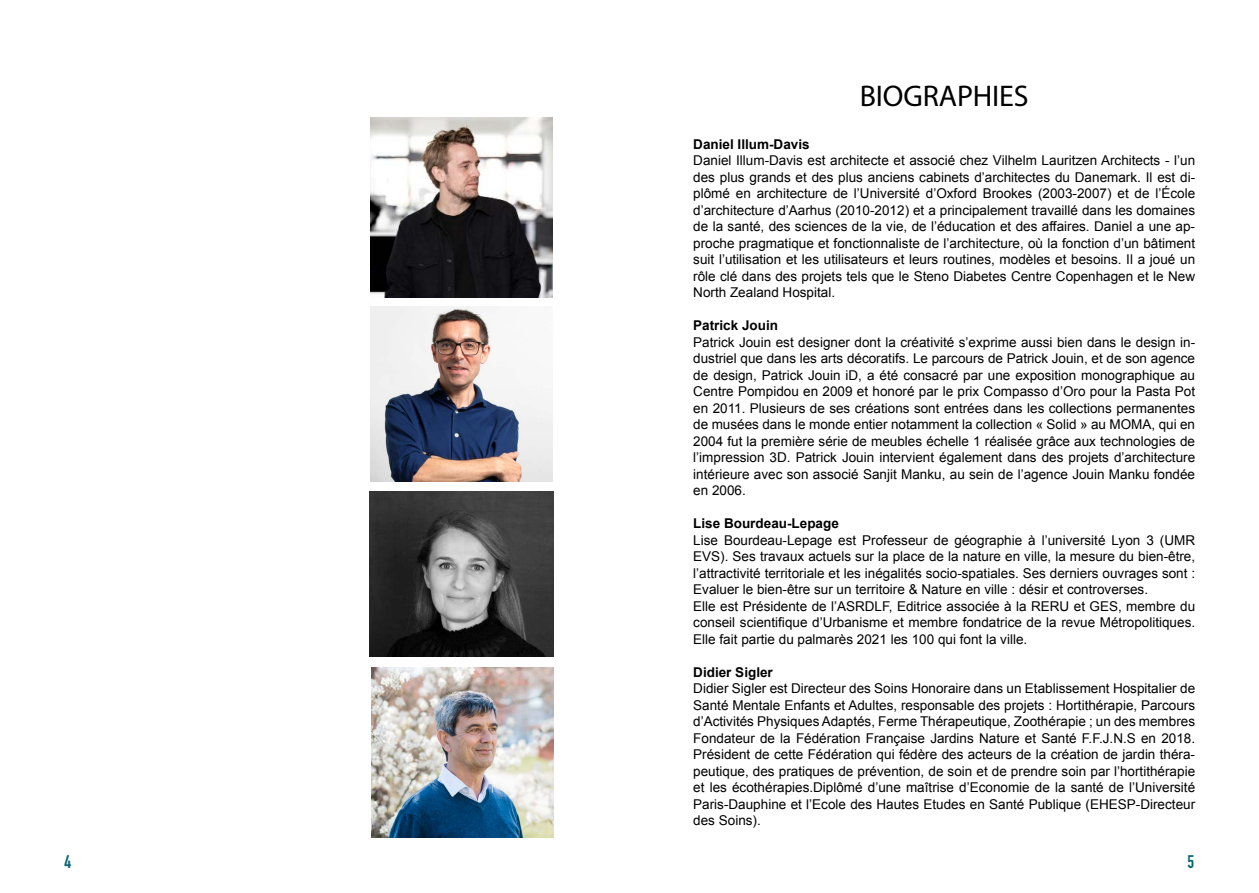
<style>
.page{position:relative;width:1259px;height:893px;background:#fff}
.page>*{position:absolute;margin:0;border:0;box-sizing:border-box;transform-origin:0 0}
.t1{font:30px "Myriad Pro";color:#000}
.t2{font:700 18px "DIN Condensed";color:#036671}
.t3{font:13.5px/16.5px "Arial";color:#000;text-align:justify}
.t4{font:700 13.5px "Arial";color:#000}
</style>
<div class="page">
<img style="left:370px;top:118px;width:182px;height:180px">
<img style="left:371px;top:667px;width:182px;height:171px">
<img style="left:370px;top:306px;width:183px;height:175px">
<img style="left:370px;top:491px;width:183px;height:165px">
<h1 class="t1" style="left:860px;top:77px;width:79px">BIOGRAPHIES</h1>
<p class="t4" style="left:693px;top:135px;width:118px">Daniel Illum-Davis</p>
<p class="t3" style="left:693px;top:152px;width:503px">Daniel Illum-Davis est architecte et associé chez Vilhelm Lauritzen Architects - l’un des plus grands et des plus anciens cabinets d’architectes du Danemark. Il est di&shy;plômé en architecture de l’Université d’Oxford Brookes (2003-2007) et de l’École d’architecture d’Aarhus (2010-2012) et a principalement travaillé dans les domaines de la santé, des sciences de la vie, de l’éducation et des affaires. Daniel a une ap&shy;proche pragmatique et fonctionnaliste de l’architecture, où la fonction d’un bâtiment suit l’utilisation et les utilisateurs et leurs routines, modèles et besoins. Il a joué un rôle clé dans des projets tels que le Steno Diabetes Centre Copenhagen et le New North Zealand Hospital.</p>
<p class="t4" style="left:693px;top:316px;width:86px">Patrick Jouin</p>
<p class="t3" style="left:693px;top:334px;width:503px">Patrick Jouin est designer dont la créativité s’exprime aussi bien dans le design in&shy;dustriel que dans les arts décoratifs. Le parcours de Patrick Jouin, et de son agence de design, Patrick Jouin iD, a été consacré par une exposition monographique au Centre Pompidou en 2009 et honoré par le prix Compasso d’Oro pour la Pasta Pot en 2011. Plusieurs de ses créations sont entrées dans les collections permanentes de musées dans le monde entier notamment la collection « Solid » au MOMA, qui en 2004 fut la première série de meubles échelle 1 réalisée grâce aux technologies de l’impression 3D. Patrick Jouin intervient également dans des projets d’architecture intérieure avec son associé Sanjit Manku, au sein de l’agence Jouin Manku fondée en 2006.</p>
<p class="t4" style="left:693px;top:514px;width:147px">Lise Bourdeau-Lepage</p>
<p class="t3" style="left:693px;top:532px;width:503px;text-align:left">Lise Bourdeau-Lepage est Professeur de géographie à l’université Lyon 3 (UMR EVS). Ses travaux actuels sur la place de la nature en ville, la mesure du bien-être, l’attractivité territoriale et les inégalités socio-spatiales. Ses derniers ouvrages sont :<br>Evaluer le bien-être sur un territoire &amp; Nature en ville : désir et controverses.<br>Elle est Présidente de l’ASRDLF, Editrice associée à la RERU et GES, membre du conseil scientifique d’Urbanisme et membre fondatrice de la revue Métropolitiques.<br>Elle fait partie du palmarès 2021 les 100 qui font la ville.</p>
<p class="t4" style="left:693px;top:663px;width:81px">Didier Sigler</p>
<p class="t3" style="left:693px;top:680px;width:503px">Didier Sigler est Directeur des Soins Honoraire dans un Etablissement Hospitalier de Santé Mentale Enfants et Adultes, responsable des projets : Hortithérapie, Parcours d’Activités Physiques Adaptés, Ferme Thérapeutique, Zoothérapie ; un des membres Fondateur de la Fédération Française Jardins Nature et Santé F.F.J.N.S en 2018.<br>Président de cette Fédération qui fédère des acteurs de la création de jardin théra&shy;peutique, des pratiques de prévention, de soin et de prendre soin par l’hortithérapie et les écothérapies.Diplômé d’une maîtrise d’Economie de la santé de l’Université Paris-Dauphine et l’Ecole des Hautes Etudes en Santé Publique (EHESP-Directeur des Soins).</p>
<h2 class="t2" style="left:65px;top:849px;width:8px">4</h2>
<h2 class="t2" style="left:1187px;top:849px;width:8px">5</h2>
</div>
